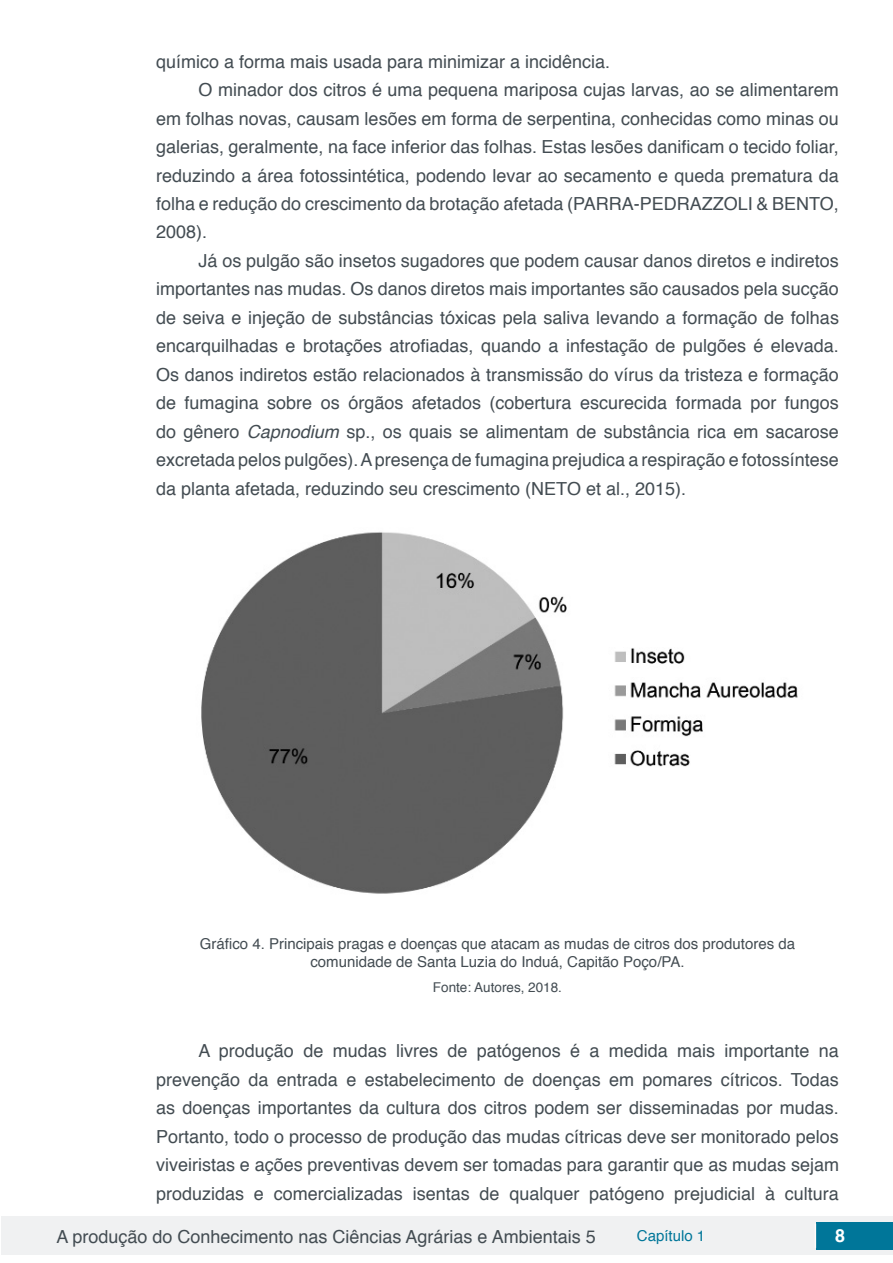
<style>
.page{position:relative;width:893px;height:1263px;background:#fff}
.page>*{position:absolute;margin:0;border:0;box-sizing:border-box;transform-origin:0 0}
.t1{font:18px/28.5px "Helvetica";color:#434c52;text-align:justify}
.t2{font:700 18px "Helvetica";color:#fff}
.t3{font:15px/18px "Helvetica";color:#434c52;text-align:center}
.t4{font:15px "Helvetica";color:#007699}
.t5{font:13.5px "Helvetica";color:#434c52}
.s1{font-style:italic}
</style>
<div class="page">
<div style="left:1px;top:1216px;width:891px;height:38px;background:#f0f1f2"></div>
<div style="left:816px;top:1222px;width:77px;height:27px;background:#007699"></div>
<svg style="left:815px;top:1224px;width:1px;height:24px"></svg>
<img style="left:201px;top:532px;width:597px;height:362px">
<p class="t1" style="left:156px;top:47px;width:456px">químico a forma mais usada para minimizar a incidência.</p>
<p class="t1" style="left:199px;top:76px;width:642px">O minador dos citros é uma pequena mariposa cujas larvas, ao se alimentarem</p>
<p class="t1" style="left:156px;top:104px;width:684px">em folhas novas, causam lesões em forma de serpentina, conhecidas como minas ou</p>
<p class="t1" style="left:156px;top:133px;width:684px">galerias, geralmente, na face inferior das folhas. Estas lesões danificam o tecido foliar,</p>
<p class="t1" style="left:156px;top:161px;width:684px">reduzindo a área fotossintética, podendo levar ao secamento e queda prematura da</p>
<p class="t1" style="left:156px;top:190px;width:684px">folha e redução do crescimento da brotação afetada (PARRA-PEDRAZZOLI &amp; BENTO,</p>
<p class="t1" style="left:156px;top:218px;width:53px">2008).</p>
<p class="t1" style="left:199px;top:247px;width:642px">Já os pulgão são insetos sugadores que podem causar danos diretos e indiretos</p>
<p class="t1" style="left:156px;top:275px;width:684px">importantes nas mudas. Os danos diretos mais importantes são causados pela sucção</p>
<p class="t1" style="left:156px;top:304px;width:684px">de seiva e injeção de substâncias tóxicas pela saliva levando a formação de folhas</p>
<p class="t1" style="left:156px;top:332px;width:684px">encarquilhadas e brotações atrofiadas, quando a infestação de pulgões é elevada.</p>
<p class="t1" style="left:156px;top:361px;width:684px">Os danos indiretos estão relacionados à transmissão do vírus da tristeza e formação</p>
<p class="t1" style="left:156px;top:389px;width:684px">de fumagina sobre os órgãos afetados (cobertura escurecida formada por fungos</p>
<p class="t1" style="left:156px;top:418px;width:684px">do gênero <span class="s1">Capnodium</span> sp., os quais se alimentam de substância rica em sacarose</p>
<p class="t1" style="left:156px;top:446px;width:684px">excretada pelos pulgões). A presença de fumagina prejudica a respiração e fotossíntese</p>
<p class="t1" style="left:156px;top:475px;width:531px">da planta afetada, reduzindo seu crescimento (NETO et al., 2015).</p>
<p class="t3" style="left:200px;top:935px;width:597px">Gráfico 4. Principais pragas e doenças que atacam as mudas de citros dos produtores da comunidade de Santa Luzia do Induá, Capitão Poço/PA.</p>
<p class="t5" style="left:433px;top:977px;width:131px">Fonte: Autores, 2018.</p>
<p class="t1" style="left:156px;top:1037px;width:684px;text-indent:43px">A produção de mudas livres de patógenos é a medida mais importante na prevenção da entrada e estabelecimento de doenças em pomares cítricos. Todas as doenças importantes da cultura dos citros podem ser disseminadas por mudas.<br>Portanto, todo o processo de produção das mudas cítricas deve ser monitorado pelos viveiristas e ações preventivas devem ser tomadas para garantir que as mudas sejam produzidas e comercializadas isentas de qualquer patógeno prejudicial à cultura</p>
<p class="t1" style="left:56px;top:1223px;width:541px">A produção do Conhecimento nas Ciências Agrárias e Ambientais 5</p>
<p class="t4" style="left:637px;top:1224px;width:70px">Capítulo 1</p>
<p class="t2" style="left:835px;top:1221px;width:12px">8</p>
</div>
